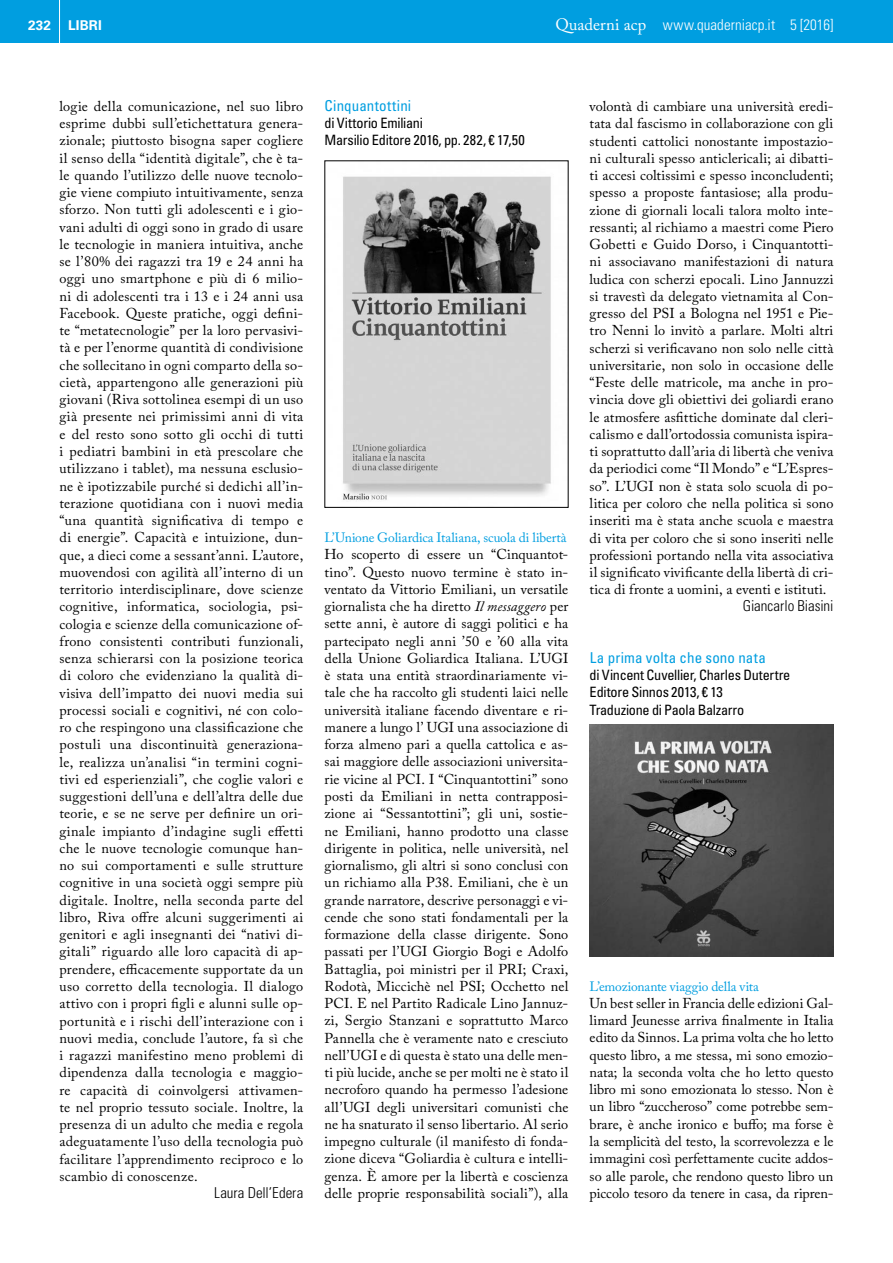
<style>
.page{position:relative;width:893px;height:1263px;background:#fff}
.page>*{position:absolute;margin:0;border:0;box-sizing:border-box;transform-origin:0 0}
.t1{font:condensed 15px "Univers LT Std";letter-spacing:.01em;color:#009ee0}
.t2{font:300 condensed 15px "Univers LT Std";letter-spacing:.005em;color:#fff}
.t3{font:300 condensed 15px "Univers LT Std";letter-spacing:-.005em;color:#000}
.t4{font:14.25px/17.2px "Adobe Caslon Pro";letter-spacing:.01em;color:#000;text-align:justify}
.t5{font:condensed 14.25px/17.2px "Univers LT Std";letter-spacing:-.02em;color:#000}
.t6{font:13.5px "Adobe Caslon Pro";letter-spacing:-.005em;color:#009ee0}
.t7{font:700 13.5px "Univers LT Std";letter-spacing:.02em;color:#fff}
.s1{font-family:"Adobe Caslon Pro";font-weight:400;font-stretch:normal;font-size:16.5px}
.s2{font-style:inherit}
.s3{font-style:italic}
</style>
<div class="page">
<div style="left:0;top:0;width:893px;height:43px;background:#009ee0"></div>
<hr style="left:59px;top:0;width:1px;height:48px;background:#fff">
<img style="left:343px;top:176px;width:208px;height:325px">
<img style="left:590px;top:725px;width:243px;height:231px">
<p class="t7" style="left:28px;top:17px;width:24px">232</p>
<p class="t7" style="left:68px;top:17px;width:36px">LIBRI</p>
<p class="t2" style="left:555px;top:15px;width:280px"><span class="s1">Quaderni acp</span> www.quaderniacp.it <span class="s2">5 [2016]</span></p>
<p class="t4" style="left:60px;top:97px;width:245px">logie della comunicazione, nel suo libro esprime dubbi sull’etichettatura genera&shy;zionale; piuttosto bisogna saper cogliere il senso della “identità digitale”, che è ta&shy;le quando l’utilizzo delle nuove tecnolo&shy;gie viene compiuto intuitivamente, senza sforzo. Non tutti gli adolescenti e i gio&shy;vani adulti di oggi sono in grado di usare le tecnologie in maniera intuitiva, anche se l’80% dei ragazzi tra 19 e 24 anni ha oggi uno smartphone e più di 6 milio&shy;ni di adolescenti tra i 13 e i 24 anni usa Facebook. Queste pratiche, oggi defini&shy;te “metatecnologie” per la loro pervasivi&shy;tà e per l’enorme quantità di condivisione che sollecitano in ogni comparto della so&shy;cietà, appartengono alle generazioni più giovani (Riva sottolinea esempi di un uso già presente nei primissimi anni di vita e del resto sono sotto gli occhi di tutti i pediatri bambini in età prescolare che utilizzano i tablet), ma nessuna esclusio&shy;ne è ipotizzabile purché si dedichi all’in&shy;terazione quotidiana con i nuovi media “una quantità significativa di tempo e di energie”. Capacità e intuizione, dun&shy;que, a dieci come a sessant’anni. L’autore, muovendosi con agilità all’interno di un territorio interdisciplinare, dove scienze cognitive, informatica, sociologia, psi&shy;cologia e scienze della comunicazione of&shy;frono consistenti contributi funzionali, senza schierarsi con la posizione teorica di coloro che evidenziano la qualità di&shy;visiva dell’impatto dei nuovi media sui processi sociali e cognitivi, né con colo&shy;ro che respingono una classificazione che postuli una discontinuità generaziona&shy;le, realizza un’analisi “in termini cogni&shy;tivi ed esperienziali”, che coglie valori e suggestioni dell’una e dell’altra delle due teorie, e se ne serve per definire un ori&shy;ginale impianto d’indagine sugli effetti che le nuove tecnologie comunque han&shy;no sui comportamenti e sulle strutture cognitive in una società oggi sempre più digitale. Inoltre, nella seconda parte del libro, Riva offre alcuni suggerimenti ai genitori e agli insegnanti dei “nativi di&shy;gitali” riguardo alle loro capacità di ap&shy;prendere, efficacemente supportate da un uso corretto della tecnologia. Il dialogo attivo con i propri figli e alunni sulle op&shy;portunità e i rischi dell’interazione con i nuovi media, conclude l’autore, fa sì che i ragazzi manifestino meno problemi di dipendenza dalla tecnologia e maggio&shy;re capacità di coinvolgersi attivamen&shy;te nel proprio tessuto sociale. Inoltre, la presenza di un adulto che media e regola adeguatamente l’uso della tecnologia può facilitare l’apprendimento reciproco e lo scambio di conoscenze.</p>
<p class="t3" style="left:214px;top:1183px;width:91px">Laura Dell’Edera</p>
<p class="t1" style="left:325px;top:96px;width:88px">Cinquantottini</p>
<p class="t5" style="left:325px;top:114px;width:202px">di Vittorio Emiliani<br>Marsilio Editore 2016, pp. 282, € 17,50</p>
<p class="t6" style="left:325px;top:529px;width:243px">L’Unione Goliardica Italiana, scuola di libertà</p>
<p class="t4" style="left:325px;top:546px;width:245px">Ho scoperto di essere un “Cinquantot&shy;tino”. Questo nuovo termine è stato in&shy;ventato da Vittorio Emiliani, un versatile giornalista che ha diretto <span class="s3">Il messaggero</span> per sette anni, è autore di saggi politici e ha partecipato negli anni ’50 e ’60 alla vita della Unione Goliardica Italiana. L’UGI è stata una entità straordinariamente vi&shy;tale che ha raccolto gli studenti laici nelle università italiane facendo diventare e ri&shy;manere a lungo l’ UGI una associazione di forza almeno pari a quella cattolica e as&shy;sai maggiore delle associazioni universita&shy;rie vicine al PCI. I “Cinquantottini” sono posti da Emiliani in netta contrapposi&shy;zione ai “Sessantottini”; gli uni, sostie&shy;ne Emiliani, hanno prodotto una classe dirigente in politica, nelle università, nel giornalismo, gli altri si sono conclusi con un richiamo alla P38. Emiliani, che è un grande narratore, descrive personaggi e vi&shy;cende che sono stati fondamentali per la formazione della classe dirigente. Sono passati per l’UGI Giorgio Bogi e Adolfo Battaglia, poi ministri per il PRI; Craxi, Rodotà, Miccichè nel PSI; Occhetto nel PCI. E nel Partito Radicale Lino Jannuz&shy;zi, Sergio Stanzani e soprattutto Marco Pannella che è veramente nato e cresciuto nell’UGI e di questa è stato una delle men&shy;ti più lucide, anche se per molti ne è stato il necroforo quando ha permesso l’adesione all’UGI degli universitari comunisti che ne ha snaturato il senso libertario. Al serio impegno culturale (il manifesto di fonda&shy;zione diceva “Goliardia è cultura e intelli&shy;genza. È amore per la libertà e coscienza delle proprie responsabilità sociali”), alla</p>
<p class="t4" style="left:590px;top:98px;width:245px">volontà di cambiare una università eredi&shy;tata dal fascismo in collaborazione con gli studenti cattolici nonostante impostazio&shy;ni culturali spesso anticlericali; ai dibatti&shy;ti accesi coltissimi e spesso inconcludenti; spesso a proposte fantasiose; alla produ&shy;zione di giornali locali talora molto inte&shy;ressanti; al richiamo a maestri come Piero Gobetti e Guido Dorso, i Cinquantotti&shy;ni associavano manifestazioni di natura ludica con scherzi epocali. Lino Jannuzzi si travestì da delegato vietnamita al Con&shy;gresso del PSI a Bologna nel 1951 e Pie&shy;tro Nenni lo invitò a parlare. Molti altri scherzi si verificavano non solo nelle città universitarie, non solo in occasione delle “Feste delle matricole, ma anche in pro&shy;vincia dove gli obiettivi dei goliardi erano le atmosfere asfittiche dominate dal cleri&shy;calismo e dall’ortodossia comunista ispira&shy;ti soprattutto dall’aria di libertà che veniva da periodici come “Il Mondo” e “L’Espres&shy;so”. L’UGI non è stata solo scuola di po&shy;litica per coloro che nella politica si sono inseriti ma è stata anche scuola e maestra di vita per coloro che si sono inseriti nelle professioni portando nella vita associativa il significato vivificante della libertà di cri&shy;tica di fronte a uomini, a eventi e istituti.</p>
<p class="t3" style="left:743px;top:597px;width:92px">Giancarlo Biasini</p>
<p class="t1" style="left:590px;top:648px;width:178px">La prima volta che sono nata</p>
<p class="t5" style="left:590px;top:666px;width:202px">di Vincent Cuvellier, Charles Dutertre<br>Editore Sinnos 2013, € 13<br>Traduzione di Paola Balzarro</p>
<p class="t6" style="left:590px;top:978px;width:171px">L’emozionante viaggio della vita</p>
<p class="t4" style="left:590px;top:994px;width:245px">Un best seller in Francia delle edizioni Gal&shy;limard Jeunesse arriva finalmente in Italia edito da Sinnos. La prima volta che ho letto questo libro, a me stessa, mi sono emozio&shy;nata; la seconda volta che ho letto questo libro mi sono emozionata lo stesso. Non è un libro “zuccheroso” come potrebbe sem&shy;brare, è anche ironico e buffo; ma forse è la semplicità del testo, la scorrevolezza e le immagini così perfettamente cucite addos&shy;so alle parole, che rendono questo libro un piccolo tesoro da tenere in casa, da ripren-</p>
</div>
